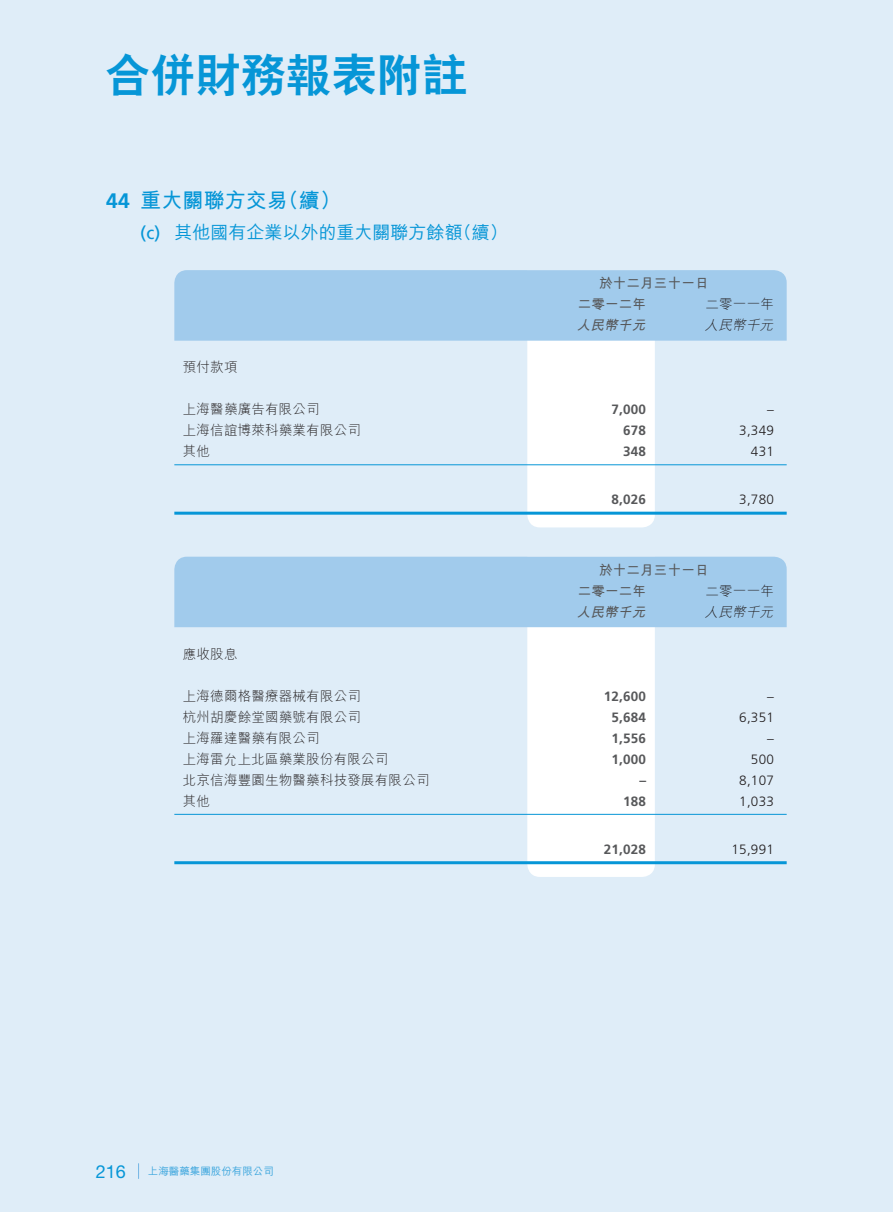
<style>
.page{position:relative;width:893px;height:1212px;background:#dfedf8}
.page>*{position:absolute;margin:0;border:0;box-sizing:border-box;transform-origin:0 0}
.t1{font:800 45px "C Hei 2 HK";letter-spacing:.005em;color:#0696d7}
.t2{font:700 21px "M Hei HK";letter-spacing:.005em;color:#0696d7}
.t3{font:500 18px "M Hei HK";color:#0696d7}
.t4{font:300 13.5px "M Hei HK";letter-spacing:.015em;color:#231f20}
.t5{font:700 13.5px "Frutiger LT Std";letter-spacing:.015em;color:#57585a}
.t6{font:300 13.5px "Frutiger LT Std";letter-spacing:.015em;color:#231f20}
.t7{font:700 13.5px/21px "M Hei HK";letter-spacing:.015em;color:#57585a}
.t8{font:italic 700 13.5px "M Hei HK";color:#57585a}
.t9{font:italic 300 13.5px "M Hei HK";color:#231f20}
.t10{font:500 10.5px "M Hei HK";color:#3aa5dd}
.s1{font-family:"Frutiger LT Std"}
.s2{font-family:"Frutiger LT Std";font-weight:400}
.s3{font-family:"Helvetica Neue LT Std";font-weight:400;font-size:18px;color:#0696d7}
</style>
<div class="page">
<svg style="left:138px;top:1163px;width:1px;height:15px"></svg>
<div style="left:527px;top:341px;width:128px;height:186px;background:#fff"></div>
<div style="left:174px;top:270px;width:613px;height:71px;background:#a1cbec"></div>
<hr style="left:174px;top:464px;width:613px;height:1px;background:#0696d7">
<hr style="left:174px;top:512px;width:613px;height:3px;background:#0696d7">
<svg style="left:174px;top:557px;width:613px;height:320px"></svg>
<hr style="left:174px;top:814px;width:613px;height:1px;background:#0696d7">
<hr style="left:174px;top:861px;width:613px;height:3px;background:#0696d7">
<p class="t1" style="left:105px;top:46px;width:364px">合併財務報表附註</p>
<p class="t2" style="left:106px;top:185px;width:236px"><span class="s1">44</span> 重大關聯方交易（續）</p>
<p class="t3" style="left:140px;top:219px;width:369px"><span class="s2">(c)</span> 其他國有企業以外的重大關聯方餘額（續）</p>
<p class="t7" style="left:578px;top:272px;width:132px;text-indent:21px">於十二月三十一日二零一二年</p>
<p class="t4" style="left:705px;top:295px;width:70px">二零一一年</p>
<p class="t8" style="left:577px;top:316px;width:74px">人民幣千元</p>
<p class="t9" style="left:705px;top:316px;width:74px">人民幣千元</p>
<p class="t4" style="left:183px;top:358px;width:56px">預付款項</p>
<p class="t4" style="left:183px;top:400px;width:138px">上海醫藥廣告有限公司</p>
<p class="t5" style="left:611px;top:402px;width:36px">7,000</p>
<p class="t6" style="left:767px;top:402px;width:8px">–</p>
<p class="t4" style="left:183px;top:421px;width:180px">上海信誼博萊科藥業有限公司</p>
<p class="t5" style="left:623px;top:423px;width:24px">678</p>
<p class="t6" style="left:739px;top:423px;width:36px">3,349</p>
<p class="t4" style="left:183px;top:442px;width:29px">其他</p>
<p class="t5" style="left:623px;top:444px;width:24px">348</p>
<p class="t6" style="left:751px;top:444px;width:24px">431</p>
<p class="t5" style="left:611px;top:492px;width:36px">8,026</p>
<p class="t6" style="left:739px;top:492px;width:36px">3,780</p>
<p class="t7" style="left:578px;top:558px;width:132px;text-indent:21px">於十二月三十一日二零一二年</p>
<p class="t4" style="left:705px;top:581px;width:70px">二零一一年</p>
<p class="t8" style="left:577px;top:602px;width:74px">人民幣千元</p>
<p class="t9" style="left:705px;top:602px;width:74px">人民幣千元</p>
<p class="t4" style="left:183px;top:644px;width:56px">應收股息</p>
<p class="t4" style="left:183px;top:686px;width:180px">上海德爾格醫療器械有限公司</p>
<p class="t5" style="left:604px;top:688px;width:44px">12,600</p>
<p class="t6" style="left:767px;top:689px;width:8px">–</p>
<p class="t4" style="left:183px;top:707px;width:180px">杭州胡慶餘堂國藥號有限公司</p>
<p class="t5" style="left:611px;top:709px;width:36px">5,684</p>
<p class="t6" style="left:739px;top:710px;width:36px">6,351</p>
<p class="t4" style="left:183px;top:728px;width:138px">上海羅達醫藥有限公司</p>
<p class="t5" style="left:611px;top:730px;width:36px">1,556</p>
<p class="t6" style="left:767px;top:731px;width:8px">–</p>
<p class="t4" style="left:183px;top:749px;width:207px">上海雷允上北區藥業股份有限公司</p>
<p class="t5" style="left:611px;top:751px;width:36px">1,000</p>
<p class="t6" style="left:751px;top:752px;width:24px">500</p>
<p class="t4" style="left:183px;top:770px;width:248px">北京信海豐園生物醫藥科技發展有限公司</p>
<p class="t5" style="left:639px;top:772px;width:8px">–</p>
<p class="t6" style="left:739px;top:773px;width:36px">8,107</p>
<p class="t4" style="left:183px;top:791px;width:29px">其他</p>
<p class="t5" style="left:623px;top:793px;width:24px">188</p>
<p class="t6" style="left:739px;top:794px;width:36px">1,033</p>
<p class="t5" style="left:604px;top:841px;width:44px">21,028</p>
<p class="t6" style="left:731px;top:842px;width:44px">15,991</p>
<p class="t10" style="left:96px;top:1163px;width:180px"><span class="s3">216</span> 上海醫藥集團股份有限公司</p>
</div>
